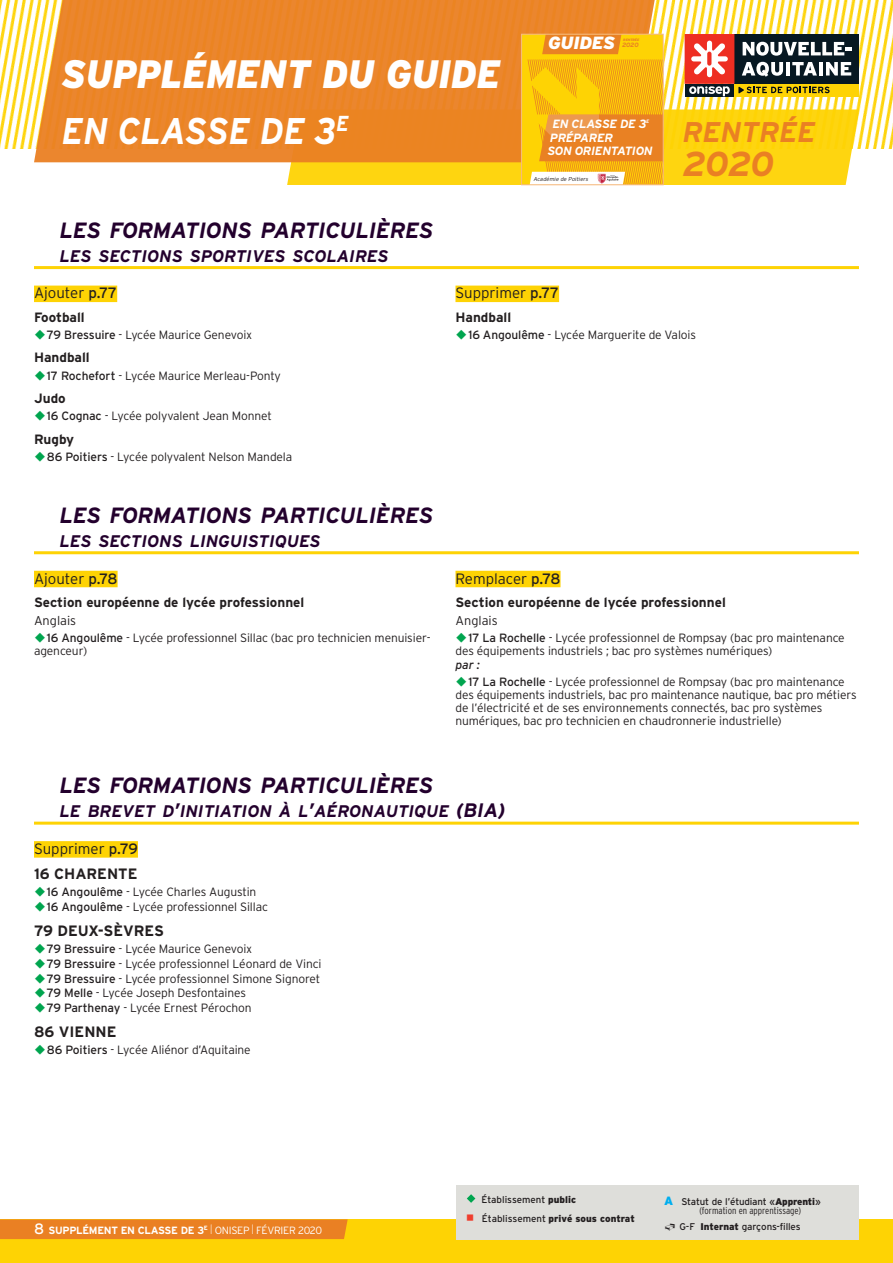
<style>
.page{position:relative;width:893px;height:1263px;background:#fff}
.page>*{position:absolute;margin:0;border:0;box-sizing:border-box;transform-origin:0 0}
.t1{font:italic 900 39.6px "Interstate";letter-spacing:-.005em;color:#fff;scale:.91 1}
.t2{font:italic 700 37.2px "Interstate";letter-spacing:-.005em;color:#fff;scale:.91 1}
.t3{font:italic 700 34.5px "Interstate";color:#ea8023}
.t4{font:italic 700 28.5px "Interstate";letter-spacing:-.01em;color:#ea8023}
.t5{font:italic 700 22.05px "Interstate";letter-spacing:-.015em;color:#23002d}
.t6{font:italic 900 17.7px "Interstate";letter-spacing:-.01em;color:#fff}
.t7{font:italic 700 16.8px "Interstate";color:#23002d}
.t8{font:300 15px "Interstate";color:#231f20}
.t9{font:700 15px/25px "Interstate";color:#231f20}
.t10{font:700 13.5px "Interstate";color:#231f20}
.t11{font:300 12.75px "Interstate";color:#231f20}
.t12{font:300 12px/14.9px "Interstate";letter-spacing:-.01em;color:#231f20}
.t13{font:italic 700 12px/13.5px "Interstate";letter-spacing:-.025em;color:#fff}
.t14{font:700 10.5px "Interstate";letter-spacing:-.03em;color:#fff}
.t15{font:9.75px/19.2px "Interstate";letter-spacing:-.015em;color:#231f20}
.t16{font:300 condensed 9.75px/9px "Interstate";color:#231f20}
.t17{font:italic 700 6.3px "Interstate";color:#e98123}
.t18{font:italic 300 5.7px "Interstate";color:#231f20}
.t19{font:italic 700 4.8px "Interstate";color:#fff}
.t20{font:italic 900 3.3px "Interstate";letter-spacing:-.015em;color:#e98123}
.s1{font-weight:400}
.s2{font-weight:400;font-style:italic}
.s3{font-size:19.5px}
.s4{font-weight:300}
.s5{font-weight:400;font-size:15px}
.s6{font-weight:300;font-size:13.5px}
.s7{font-weight:900}
.s8{font-weight:900;font-stretch:normal;font-size:12px;color:#00aeef}
.s9{font-weight:400;font-stretch:normal}
.s10{font-weight:900;font-stretch:normal}
</style>
<div class="page">
<hr style="left:34px;top:266px;width:825px;height:3px;background:#fed304">
<div style="left:34px;top:286px;width:83px;height:16px;background:#fed304"></div>
<div style="left:455px;top:286px;width:104px;height:16px;background:#fed304"></div>
<hr style="left:34px;top:551px;width:825px;height:3px;background:#fed304">
<div style="left:34px;top:571px;width:84px;height:16px;background:#fed304"></div>
<div style="left:455px;top:571px;width:105px;height:16px;background:#fed304"></div>
<hr style="left:34px;top:822px;width:825px;height:3px;background:#fed304">
<div style="left:34px;top:841px;width:104px;height:17px;background:#fed304"></div>
<div style="left:0;top:1219px;width:893px;height:44px;background:#fed304"></div>
<div style="left:0;top:1219px;width:348px;height:20px;background:#ea8023"></div>
<div style="left:456px;top:1185px;width:403px;height:54px;background:#dededa"></div>
<svg style="left:467px;top:1194px;width:8px;height:9px"></svg>
<img style="left:0;top:0;width:893px;height:149px">
<svg style="left:34px;top:0;width:621px;height:162px;background:#eb8a2f"></svg>
<svg style="left:287px;top:34px;width:572px;height:151px;background:#e5a22b"></svg>
<div style="left:521px;top:34px;width:142px;height:151px;border:1px solid #f5b985"></div>
<h1 class="t1" style="left:62px;top:50px;width:484px">SUPPLÉMENT DU GUIDE</h1>
<h2 class="t2" style="left:62px;top:108px;width:317px">EN CLASSE DE 3<sup>E</sup></h2>
<h3 class="t6" style="left:548px;top:32px;width:69px">GUIDES</h3>
<p class="t20" style="left:623px;top:37px;width:17px">RENTRÉE</p>
<p class="t17" style="left:622px;top:41px;width:18px">2020</p>
<p class="t13" style="left:552px;top:117px;width:96px">EN CLASSE DE 3</p>
<p class="t19" style="left:646px;top:119px;width:5px">E</p>
<p class="t13" style="left:547px;top:131px;width:107px">PRÉPARER<br>SON ORIENTATION</p>
<p class="t18" style="left:533px;top:175px;width:57px">Académie de Poitiers</p>
<h3 class="t4" style="left:682px;top:115px;width:135px">RENTRÉE</h3>
<h3 class="t3" style="left:682px;top:143px;width:93px">2020</h3>
<h3 class="t5" style="left:60px;top:217px;width:375px">LES FORMATIONS PARTICULIÈRES</h3>
<h3 class="t7" style="left:60px;top:246px;width:331px">LES SECTIONS SPORTIVES SCOLAIRES</h3>
<p class="t8" style="left:34px;top:284px;width:85px">Ajouter <span class="s1">p.77</span></p>
<p class="t10" style="left:34px;top:309px;width:52px">Football</p>
<p class="t12" style="left:47px;top:327px;width:207px"><span class="s1">79 Bressuire</span> - Lycée Maurice Genevoix</p>
<p class="t10" style="left:34px;top:349px;width:57px">Handball</p>
<p class="t12" style="left:47px;top:368px;width:235px"><span class="s1">17 Rochefort</span> - Lycée Maurice Merleau-Ponty</p>
<p class="t10" style="left:34px;top:390px;width:33px">Judo</p>
<p class="t12" style="left:47px;top:408px;width:227px"><span class="s1">16 Cognac</span> - Lycée polyvalent Jean Monnet</p>
<p class="t10" style="left:34px;top:431px;width:42px">Rugby</p>
<p class="t12" style="left:47px;top:449px;width:247px"><span class="s1">86 Poitiers</span> - Lycée polyvalent Nelson Mandela</p>
<h3 class="t5" style="left:60px;top:502px;width:375px">LES FORMATIONS PARTICULIÈRES</h3>
<h3 class="t7" style="left:60px;top:531px;width:263px">LES SECTIONS LINGUISTIQUES</h3>
<p class="t8" style="left:34px;top:569px;width:85px">Ajouter <span class="s1">p.78</span></p>
<p class="t10" style="left:34px;top:594px;width:272px">Section européenne de lycée professionnel</p>
<p class="t11" style="left:34px;top:612px;width:44px">Anglais</p>
<p class="t12" style="left:34px;top:631px;width:398px;line-height:12.8px;text-indent:13px"><span class="s1">16 Angoulême</span> - Lycée professionnel Sillac (bac pro technicien menuisier&shy;agenceur)</p>
<p class="t8" style="left:455px;top:284px;width:105px">Supprimer <span class="s1">p.77</span></p>
<p class="t10" style="left:455px;top:309px;width:57px">Handball</p>
<p class="t12" style="left:468px;top:327px;width:229px"><span class="s1">16 Angoulême</span> - Lycée Marguerite de Valois</p>
<p class="t8" style="left:455px;top:569px;width:107px">Remplacer <span class="s1">p.78</span></p>
<p class="t10" style="left:455px;top:594px;width:272px">Section européenne de lycée professionnel</p>
<p class="t11" style="left:455px;top:612px;width:44px">Anglais</p>
<p class="t12" style="left:455px;top:631px;width:391px;line-height:12.8px;text-indent:13px"><span class="s1">17 La Rochelle</span> - Lycée professionnel de Rompsay (bac pro maintenance des équipements industriels ; bac pro systèmes numériques)</p>
<p class="t12" style="left:468px;top:657px;width:378px;line-height:17px;text-indent:-13px"><span class="s2">par :<br></span><span class="s1">17 La Rochelle</span> - Lycée professionnel de Rompsay (bac pro maintenance</p>
<p class="t12" style="left:455px;top:688px;width:403px;line-height:12.8px">des équipements industriels, bac pro maintenance nautique, bac pro métiers de l’électricité et de ses environnements connectés, bac pro systèmes numériques, bac pro technicien en chaudronnerie industrielle)</p>
<h3 class="t5" style="left:60px;top:772px;width:375px">LES FORMATIONS PARTICULIÈRES</h3>
<h3 class="t7" style="left:60px;top:801px;width:447px">LE BREVET D<span class="s3">’</span>INITIATION À L<span class="s3">’</span>AÉRONAUTIQUE <span class="s3">(BIA)</span></h3>
<p class="t9" style="left:34px;top:836px;width:105px"><span class="s4">Supprimer</span> <span class="s1">p.79<br></span>16 charente</p>
<p class="t12" style="left:47px;top:884px;width:223px"><span class="s1">16 Angoulême</span> - Lycée Charles Augustin<br><span class="s1">16 Angoulême</span> - Lycée professionnel Sillac</p>
<p class="t9" style="left:34px;top:918px;width:131px">79 deux-sèvres</p>
<p class="t12" style="left:47px;top:941px;width:276px"><span class="s1">79 Bressuire</span> - Lycée Maurice Genevoix<br><span class="s1">79 Bressuire</span> - Lycée professionnel Léonard de Vinci <span class="s1">79 Bressuire</span> - Lycée professionnel Simone Signoret <span class="s1">79 Melle</span> - Lycée Joseph Desfontaines<br><span class="s1">79 Parthenay</span> - Lycée Ernest Pérochon</p>
<p class="t9" style="left:34px;top:1019px;width:84px">86 vienne</p>
<p class="t12" style="left:47px;top:1042px;width:205px"><span class="s1">86 Poitiers</span> - Lycée Aliénor d’Aquitaine</p>
<p class="t14" style="left:34px;top:1224px;width:290px"><span class="s5">8</span> supplément en classe de 3<sup>e</sup> <span class="s6">l</span> <span class="s4">on isep</span> <span class="s6">l</span> <span class="s4">février 2020</span></p>
<p class="t15" style="left:481px;top:1189px;width:155px">établissement <span class="s7">public </span>établissement <span class="s7">privé sous contrat</span></p>
<p class="t16" style="left:699px;top:1197px;width:123px;text-indent:-35px"><span class="s8">A</span> <span class="s9">Statut de l’étudiant «</span><span class="s10">Apprenti</span><span class="s9">» </span>(formation en apprentissage)</p>
<p class="t15" style="left:679px;top:1216px;width:123px">G-F <span class="s7">Internat</span> garçons-filles</p>
</div>
